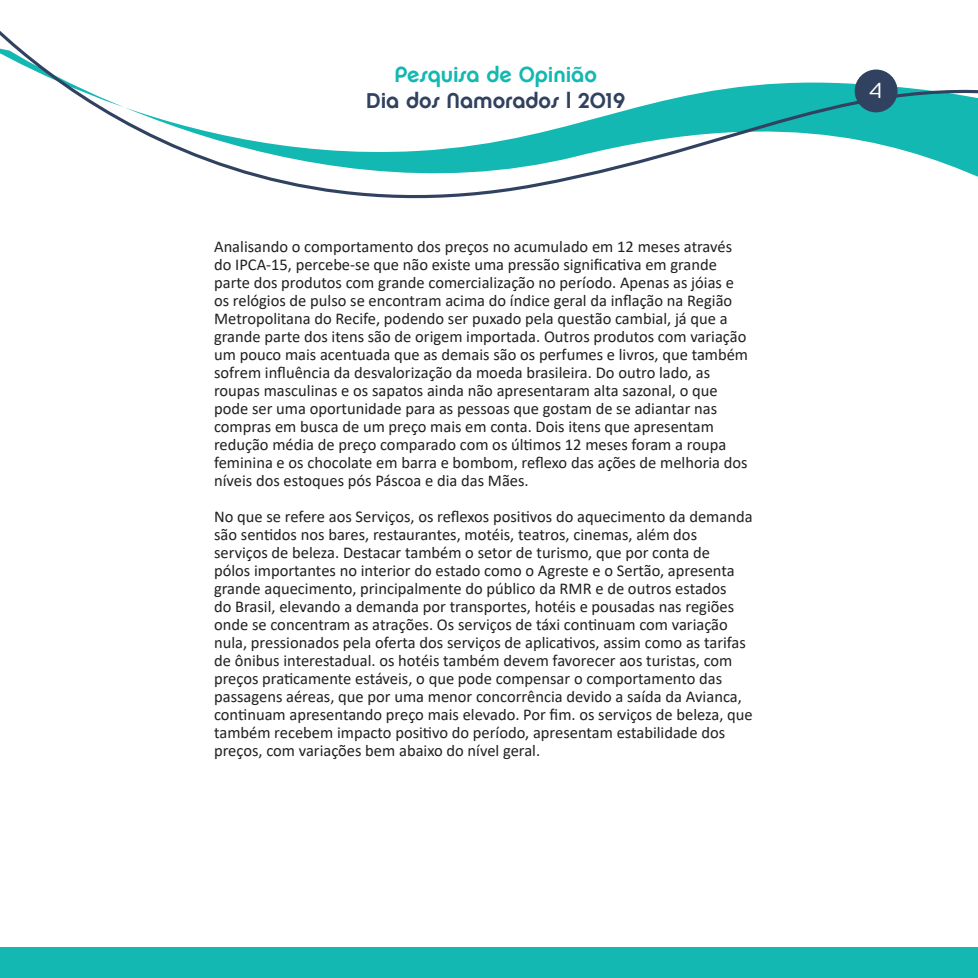
<style>
.page{position:relative;width:978px;height:978px;background:#fff}
.page>*{position:absolute;margin:0;border:0;box-sizing:border-box;transform-origin:0 0}
.t1{font:21.6px "Chalet New York Nineteen Seventy";letter-spacing:-.005em;color:#314260}
.t2{font:21.6px "Chalet New York Nineteen Seventy";letter-spacing:-.005em;color:#13b8b3}
.t3{font:21.6px "Comercio Sans";color:#fff}
.corpoParagrafo{font:16.5px/18px "Calibri";color:#231f20}
</style>
<div class="page">
<div style="left:0;top:947px;width:978px;height:31px;background:#13b8b3"></div>
<svg style="left:0;top:31px;width:978px;height:168px"></svg>
<div style="left:855px;top:70px;width:43px;height:42px;background:#314260;border-radius:50%"></div>
<h1 class="t2" style="left:394px;top:61px;width:204px">Pesquisa de Opinião</h1>
<h1 class="t1" style="left:366px;top:87px;width:261px">Dia dos Namorados | 2019</h1>
<p class="corpoParagrafo" style="left:214px;top:237px;width:536px">Analisando o comportamento dos preços no acumulado em 12 meses através do IPCA-15, percebe-se que não existe uma pressão significativa em grande parte dos produtos com grande comercialização no período. Apenas as jóias e os relógios de pulso se encontram acima do índice geral da inflação na Região Metropolitana do Recife, podendo ser puxado pela questão cambial, já que a grande parte dos itens são de origem importada. Outros produtos com variação um pouco mais acentuada que as demais são os perfumes e livros, que também sofrem influência da desvalorização da moeda brasileira. Do outro lado, as roupas masculinas e os sapatos ainda não apresentaram alta sazonal, o que pode ser uma oportunidade para as pessoas que gostam de se adiantar nas compras em busca de um preço mais em conta. Dois itens que apresentam redução média de preço comparado com os últimos 12 meses foram a roupa feminina e os chocolate em barra e bombom, reflexo das ações de melhoria dos níveis dos estoques pós Páscoa e dia das Mães.</p>
<p class="corpoParagrafo" style="left:214px;top:507px;width:540px">No que se refere aos Serviços, os reflexos positivos do aquecimento da demanda são sentidos nos bares, restaurantes, motéis, teatros, cinemas, além dos serviços de beleza. Destacar também o setor de turismo, que por conta de<br>pólos importantes no interior do estado como o Agreste e o Sertão, apresenta grande aquecimento, principalmente do público da RMR e de outros estados<br>do Brasil, elevando a demanda por transportes, hotéis e pousadas nas regiões onde se concentram as atrações. Os serviços de táxi continuam com variação nula, pressionados pela oferta dos serviços de aplicativos, assim como as tarifas de ônibus interestadual. os hotéis também devem favorecer aos turistas, com preços praticamente estáveis, o que pode compensar o comportamento das passagens aéreas, que por uma menor concorrência devido a saída da Avianca, continuam apresentando preço mais elevado. Por fim. os serviços de beleza, que também recebem impacto positivo do período, apresentam estabilidade dos preços, com variações bem abaixo do nível geral.</p>
<h1 class="t3" style="left:868px;top:79px;width:16px">4</h1>
</div>
